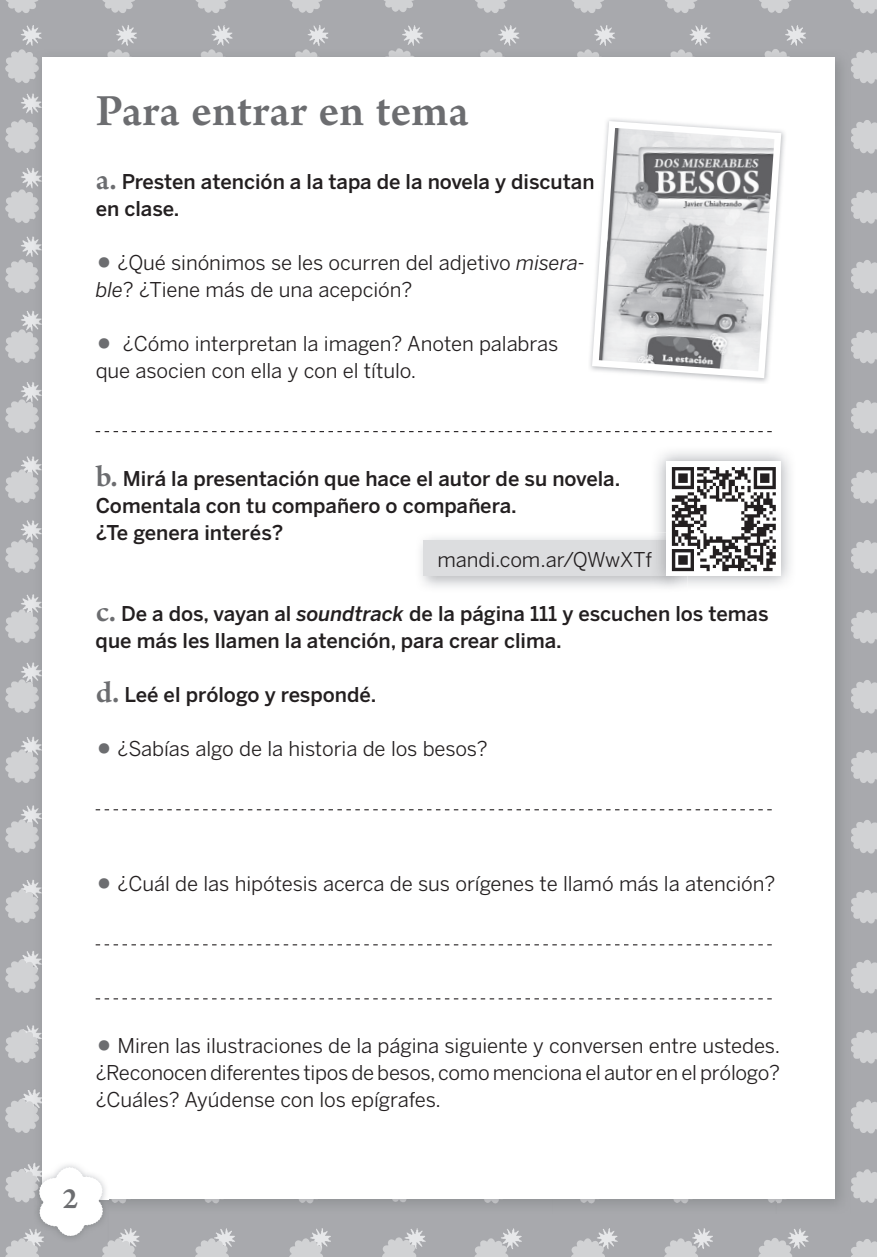
<style>
.page{position:relative;width:877px;height:1257px;background:#fff}
.page>*{position:absolute;margin:0;border:0;box-sizing:border-box;transform-origin:0 0}
.t1{font:600 47.25px "Arno Pro";letter-spacing:.005em;color:#6c6d70}
.t2{font:600 31.5px "Arno Pro";color:#6c6d70}
.t3{font:20.25px/27px "Benton Sans";letter-spacing:-.005em;color:#231f20}
.t4{font:500 20.25px/27px "Benton Sans";color:#231f20}
.s1{font-family:"Arno Pro";font-weight:600;font-size:31.5px;color:#6c6d70}
.s2{font-weight:900;font-size:36px;color:#6c6d70}
.s3{font-style:italic}
</style>
<div class="page">
<img style="left:0;top:0;width:877px;height:1256px">
<img style="left:33px;top:49px;width:818px;height:77px">
<img style="left:33px;top:126px;width:9px;height:1035px">
<img style="left:835px;top:126px;width:16px;height:932px">
<img style="left:777px;top:1058px;width:74px;height:155px">
<img style="left:109px;top:1198px;width:668px;height:15px">
<div style="left:42px;top:58px;width:793px;height:1140px;background:#fff"></div>
<img style="left:33px;top:1213px;width:76px;height:29px">
<img style="left:33px;top:1161px;width:76px;height:52px">
<img style="left:42px;top:1161px;width:67px;height:37px">
<img style="left:39px;top:1167px;width:64px;height:68px">
<div style="left:423px;top:540px;width:247px;height:35px;background:#dcdddf"></div>
<svg style="left:96px;top:431px;width:676px;height:1px"></svg>
<svg style="left:96px;top:809px;width:676px;height:1px"></svg>
<svg style="left:96px;top:944px;width:676px;height:1px"></svg>
<svg style="left:96px;top:998px;width:676px;height:1px"></svg>
<img style="left:651px;top:540px;width:15px;height:35px">
<div style="left:666px;top:461px;width:115px;height:115px;background:#fff"></div>
<img style="left:671px;top:467px;width:105px;height:105px">
<img style="left:590px;top:119px;width:195px;height:263px">
<img style="left:588px;top:174px;width:4px;height:19px">
<svg style="left:592px;top:121px;width:189px;height:257px"></svg>
<h1 class="t1" style="left:96px;top:83px;width:375px">Para entrar en tema</h1>
<p class="t4" style="left:96px;top:168px;width:500px"><span class="s1">a.</span> Presten atención a la tapa de la novela y discutan en clase.</p>
<p class="t3" style="left:96px;top:249px;width:491px"><span class="s2">•</span> ¿Qué sinónimos se les ocurren del adjetivo <span class="s3">misera&shy;ble</span>? ¿Tiene más de una acepción?</p>
<p class="t3" style="left:96px;top:330px;width:464px"><span class="s2">•</span> ¿Cómo interpretan la imagen? Anoten palabras que asocien con ella y con el título.</p>
<p class="t4" style="left:96px;top:465px;width:526px"><span class="s1">b.</span> Mirá la presentación que hace el autor de su novela.<br>Comentala con tu compañero o compañera.<br>¿Te genera interés?</p>
<p class="t3" style="left:437px;top:546px;width:216px">mandi.com.ar/QWwXTf</p>
<p class="t4" style="left:96px;top:600px;width:674px"><span class="s1">c.</span> De a dos, vayan al <span class="s3">soundtrack</span> de la página 111 y escuchen los temas que más les llamen la atención, para crear clima.</p>
<p class="t4" style="left:96px;top:681px;width:282px"><span class="s1">d.</span> Leé el prólogo y respondé.</p>
<p class="t3" style="left:96px;top:735px;width:394px"><span class="s2">•</span> ¿Sabías algo de la historia de los besos?</p>
<p class="t3" style="left:96px;top:870px;width:681px"><span class="s2">•</span> ¿Cuál de las hipótesis acerca de sus orígenes te llamó más la atención?</p>
<p class="t3" style="left:96px;top:1032px;width:686px;text-align:justify"><span class="s2">•</span> Miren las ilustraciones de la página siguiente y conversen entre ustedes. ¿Reconocen diferentes tipos de besos, como menciona el autor en el prólogo? ¿Cuáles? Ayúdense con los epígrafes.</p>
<h2 class="t2" style="left:63px;top:1180px;width:17px">2</h2>
</div>
